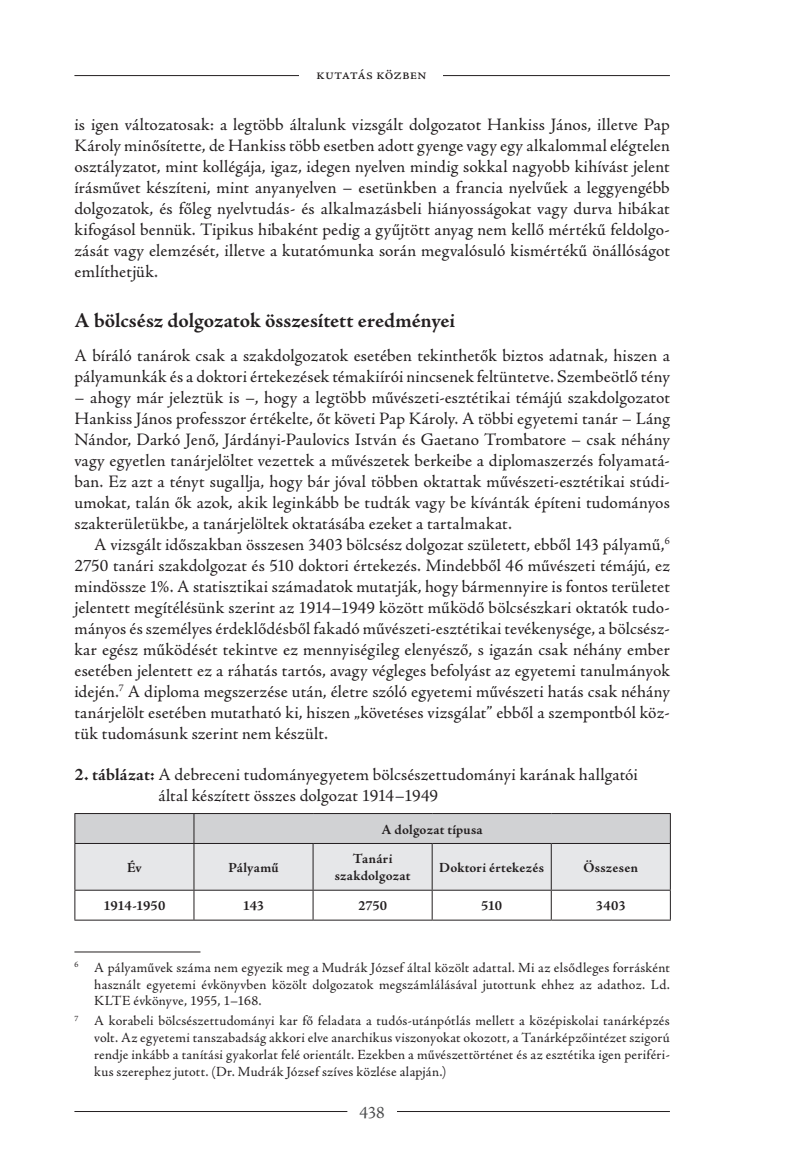
<style>
.page{position:relative;width:794px;height:1166px;background:#fff}
.page>*{position:absolute;margin:0;border:0;box-sizing:border-box;transform-origin:0 0}
.Cim_1{font:700 21px "Adobe Jenson Pro";letter-spacing:-.005em;color:#231f20}
.Body_text{font:17.5px/21px "Adobe Jenson Pro";letter-spacing:.005em;color:#231f20;text-align:justify}
.Tompa{font:17.5px/21px "Adobe Jenson Pro";color:#231f20}
.Ábra_címe{font:17.5px/21px "Adobe Jenson Pro";letter-spacing:.005em;color:#231f20}
.t1{font:17.5px "Adobe Jenson Pro";color:#4b4c4d}
.t2{font:15.75px "Adobe Jenson Pro";letter-spacing:-.005em;color:#231f20}
.Lábjegyzet{font:14px/16.8px "Adobe Jenson Pro";letter-spacing:.01em;color:#231f20;text-align:justify}
.Táblázat-kenyér{font:700 14px/16.8px "Adobe Jenson Pro";letter-spacing:.01em;color:#231f20;text-align:center}
.Táblázat-kenyér-2{font:700 14px "Adobe Jenson Pro";letter-spacing:-.015em;color:#231f20}
.s1{font-weight:700}
</style>
<div class="page">
<hr style="left:74px;top:1111px;width:273px;height:1px;background:#231f20">
<hr style="left:397px;top:1111px;width:273px;height:1px;background:#231f20">
<hr style="left:74px;top:75px;width:596px;height:1px;background:#231f20">
<div style="left:299px;top:67px;width:144px;height:15px;background:#fff"></div>
<hr style="left:74px;top:890px;width:120px;height:1px;background:#231f20">
<hr style="left:194px;top:890px;width:119px;height:1px;background:#231f20">
<hr style="left:313px;top:890px;width:119px;height:1px;background:#231f20">
<hr style="left:432px;top:890px;width:119px;height:1px;background:#231f20">
<hr style="left:551px;top:890px;width:120px;height:1px;background:#231f20">
<hr style="left:74px;top:920px;width:120px;height:1px;background:#231f20">
<hr style="left:194px;top:920px;width:119px;height:1px;background:#231f20">
<hr style="left:313px;top:920px;width:119px;height:1px;background:#231f20">
<hr style="left:432px;top:920px;width:119px;height:1px;background:#231f20">
<hr style="left:551px;top:920px;width:120px;height:1px;background:#231f20">
<hr style="left:74px;top:890px;width:1px;height:30px;background:#231f20">
<svg style="left:74px;top:813px;width:597px;height:77px"></svg>
<hr style="left:193px;top:844px;width:1px;height:46px;background:#231f20">
<hr style="left:313px;top:844px;width:1px;height:46px;background:#231f20">
<hr style="left:432px;top:844px;width:1px;height:46px;background:#231f20">
<hr style="left:551px;top:844px;width:1px;height:46px;background:#231f20">
<hr style="left:670px;top:844px;width:1px;height:46px;background:#231f20">
<hr style="left:193px;top:890px;width:1px;height:30px;background:#231f20">
<hr style="left:313px;top:890px;width:1px;height:30px;background:#231f20">
<hr style="left:432px;top:890px;width:1px;height:30px;background:#231f20">
<hr style="left:551px;top:890px;width:1px;height:30px;background:#231f20">
<hr style="left:670px;top:890px;width:1px;height:30px;background:#231f20">
<hr style="left:74px;top:951px;width:126px;height:1px;background:#231f20">
<p class="t2" style="left:316px;top:65px;width:112px">kutatás közben</p>
<p class="Body_text" style="left:74px;top:114px;width:597px">is igen változatosak: a legtöbb általunk vizsgált dolgozatot Hankiss János, illetve Pap Károly minősítette, de Hankiss több esetben adott gyenge vagy egy alkalommal elégtelen osztályzatot, mint kollégája, igaz, idegen nyelven mindig sokkal nagyobb kihívást jelent írásművet készíteni, mint anyanyelven – esetünkben a francia nyelvűek a leggyengébb dolgozatok, és főleg nyelvtudás- és alkalmazásbeli hiányosságokat vagy durva hibákat kifogásol bennük. Tipikus hibaként pedig a gyűjtött anyag nem kellő mértékű feldolgo&shy;zását vagy elemzését, illetve a kutatómunka során megvalósuló kismértékű önállóságot említhetjük.</p>
<p class="Cim_1" style="left:74px;top:309px;width:382px">A bölcsész dolgozatok összesített eredményei</p>
<p class="Tompa" style="left:74px;top:345px;width:597px">A bíráló tanárok csak a szakdolgozatok esetében tekinthetők biztos adatnak, hiszen a pályamunkák és a doktori értekezések témakiírói nincsenek feltüntetve. Szembeötlő tény</p>
<p class="Tompa" style="left:74px;top:387px;width:597px;text-align:justify">– ahogy már jeleztük is –, hogy a legtöbb művészeti-esztétikai témájú szakdolgozatot Hankiss János professzor értékelte, őt követi Pap Károly. A többi egyetemi tanár – Láng Nándor, Darkó Jenő, Járdányi-Paulovics István és Gaetano Trombatore – csak néhány vagy egyetlen tanárjelöltet vezettek a művészetek berkeibe a diplomaszerzés folyamatá&shy;ban. Ez azt a tényt sugallja, hogy bár jóval többen oktattak művészeti-esztétikai stúdi&shy;umokat, talán ők azok, akik leginkább be tudták vagy be kívánták építeni tudományos szakterületükbe, a tanárjelöltek oktatásába ezeket a tartalmakat.</p>
<p class="Body_text" style="left:74px;top:534px;width:597px;text-indent:20px">A vizsgált időszakban összesen 3403 bölcsész dolgozat született, ebből 143 pályamű,<sup>6<br></sup>2750 tanári szakdolgozat és 510 doktori értekezés. Mindebből 46 művészeti témájú, ez mindössze 1%. A statisztikai számadatok mutatják, hogy bármennyire is fontos területet jelentett megítélésünk szerint az 1914–1949 között működő bölcsészkari oktatók tudo&shy;mányos és személyes érdeklődésből fakadó művészeti-esztétikai tevékenysége, a bölcsész&shy;kar egész működését tekintve ez mennyiségileg elenyésző, s igazán csak néhány ember esetében jelentett ez a ráhatás tartós, avagy végleges befolyást az egyetemi tanulmányok idején.<sup>7</sup> A diploma megszerzése után, életre szóló egyetemi művészeti hatás csak néhány tanárjelölt esetében mutatható ki, hiszen „követéses vizsgálat” ebből a szempontból köz&shy;tük tudomásunk szerint nem készült.</p>
<p class="Ábra_címe" style="left:158px;top:764px;width:481px;text-indent:-84px"><span class="s1">2. táblázat:</span> A debreceni tudományegyetem bölcsészettudományi karának hallgatói által készített összes dolgozat 1914–1949</p>
<p class="Táblázat-kenyér" style="left:381px;top:821px;width:103px">A dolgozat típusa</p>
<p class="Táblázat-kenyér" style="left:127px;top:859px;width:16px">Év</p>
<p class="Táblázat-kenyér" style="left:228px;top:859px;width:52px">Pályamű</p>
<p class="Táblázat-kenyér" style="left:335px;top:851px;width:77px">Tanári szakdolgozat</p>
<p class="Táblázat-kenyér" style="left:439px;top:859px;width:106px">Doktori értekezés</p>
<p class="Táblázat-kenyér" style="left:583px;top:859px;width:56px">Összesen</p>
<p class="Táblázat-kenyér-2" style="left:103px;top:898px;width:63px">1914-1950</p>
<p class="Táblázat-kenyér" style="left:243px;top:897px;width:23px">143</p>
<p class="Táblázat-kenyér" style="left:358px;top:897px;width:31px">2750</p>
<p class="Táblázat-kenyér" style="left:481px;top:897px;width:23px">510</p>
<p class="Táblázat-kenyér" style="left:596px;top:897px;width:32px">3403</p>
<p class="Lábjegyzet" style="left:94px;top:959px;width:577px;text-indent:-20px"><sup>6</sup> A pályaművek száma nem egyezik meg a Mudrák József által közölt adattal. Mi az elsődleges forrásként használt egyetemi évkönyvben közölt dolgozatok megszámlálásával jutottunk ehhez az adathoz. Ld.<br>KLTE évkönyve, 1955, 1–168.</p>
<p class="Lábjegyzet" style="left:94px;top:1013px;width:577px;text-indent:-20px"><sup>7</sup> A korabeli bölcsészettudományi kar fő feladata a tudós-utánpótlás mellett a középiskolai tanárképzés volt. Az egyetemi tanszabadság akkori elve anarchikus viszonyokat okozott, a Tanárképzőintézet szigorú rendje inkább a tanítási gyakorlat felé orientált. Ezekben a művészettörténet és az esztétika igen periféri&shy;kus szerephez jutott. (Dr. Mudrák József szíves közlése alapján.)</p>
<p class="t1" style="left:359px;top:1102px;width:27px">438</p>
</div>
